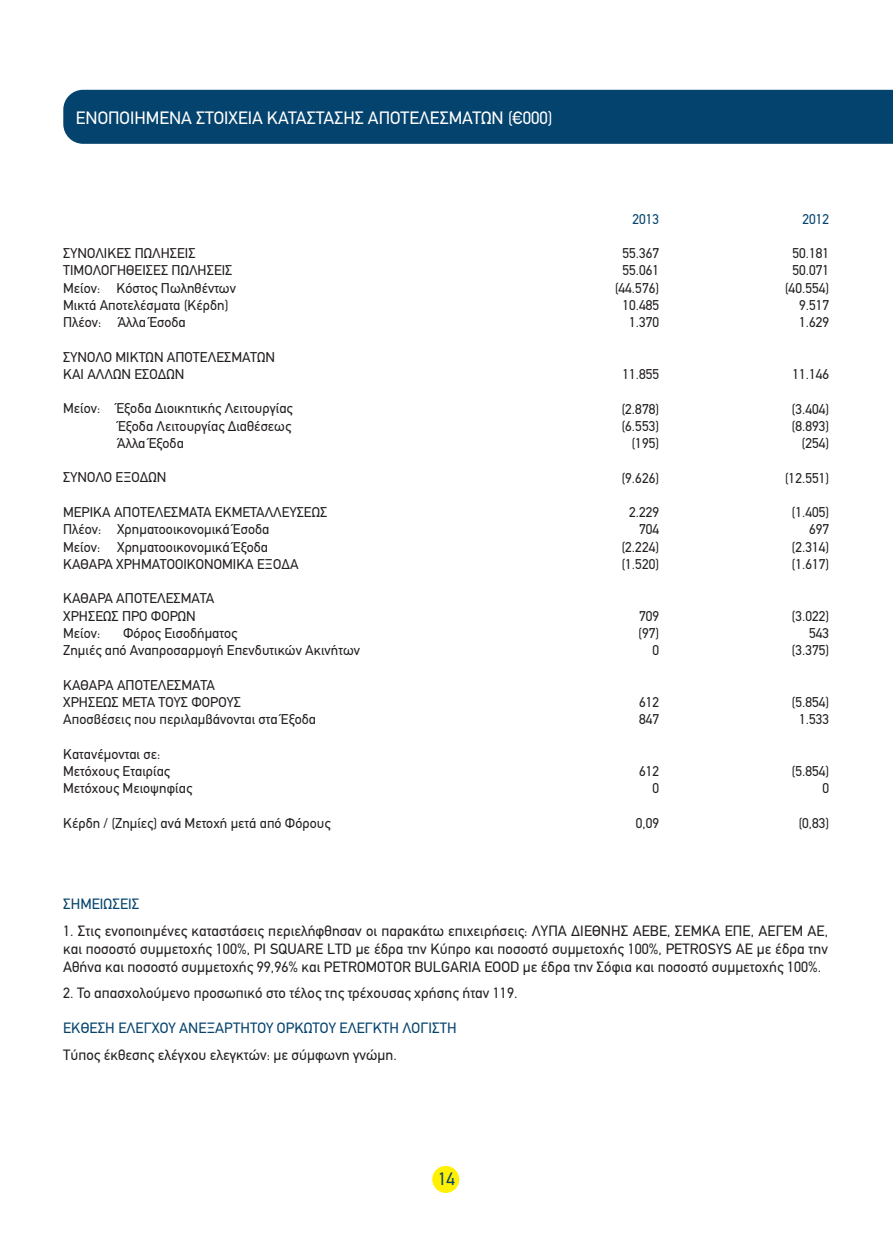
<style>
.page{position:relative;width:893px;height:1234px;background:#fff}
.page>*{position:absolute;margin:0;border:0;box-sizing:border-box;transform-origin:0 0}
.t1{font:18px "PF Din Text";color:#fff}
.t2{font:18px "PF Din Text";color:#04436d}
.t3{font:15px/18px "PF Din Text";letter-spacing:.005em;color:#231f20;text-align:justify}
.t4{font:15px "PF Din Text";letter-spacing:.005em;color:#04436d}
.t5{font:14.25px/17.2px "PF Din Text";letter-spacing:.005em;color:#231f20;text-align:right}
.t6{font:14.25px "PF Din Text";letter-spacing:.005em;color:#04436d}
</style>
<div class="page">
<div style="left:432px;top:1165px;width:27px;height:27px;background:#fff101;border-radius:50%"></div>
<div style="left:63px;top:89px;width:830px;height:55px;background:#04436d"></div>
<p class="t1" style="left:76px;top:107px;width:478px">ΕΝΟΠΟΙΗΜΕΝΑ ΣΤΟΙΧΕΙΑ ΚΑΤΑΣΤΑΣΗΣ ΑΠΟΤΕΛΕΣΜΑΤΩΝ (€000)</p>
<p class="t5" style="left:63px;top:244px;width:174px;text-align:left">ΣΥΝΟΛΙΚΕΣ ΠΩΛHΣEIΣ<br>ΤΙΜΟΛΟΓΗΘΕΙΣΕΣ ΠΩΛHΣEIΣ<br>Mείον: Kόστος Πωληθέντων<br>Mικτά Αποτελέσματα (Κέρδη)<br>Πλέον: Άλλα Έσοδα</p>
<p class="t5" style="left:63px;top:348px;width:214px;text-align:left">ΣYNOΛO ΜΙΚΤΩΝ ΑΠΟΤΕΛΕΣΜΑΤΩΝ<br>ΚΑΙ ΑΛΛΩΝ ΕΣΟΔΩΝ</p>
<p class="t5" style="left:117px;top:400px;width:177px;text-align:justify;text-indent:-54px">Mείον: Έξοδα Διοικητικής Λειτουργίας Έξοδα Λειτουργίας Διαθέσεως Άλλα Έξοδα</p>
<p class="t5" style="left:63px;top:469px;width:103px">ΣYNOΛO EΞOΔΩN</p>
<p class="t5" style="left:63px;top:503px;width:266px;text-align:left">MEPIKA AΠOTEΛEΣMATA EKMETAΛΛEYΣEΩΣ Πλέον: Xρηματοοικονομικά Έσοδα<br>Mείον: Xρηματοοικονομικά Έξοδα<br>KAΘAPA XPHMATOOIKONOMIKA EΞOΔA</p>
<p class="t5" style="left:63px;top:589px;width:153px;text-align:left">KAΘAPA ΑΠΟΤΕΛΕΣΜΑΤΑ<br>ΧΡΗΣΕΩΣ ΠPO ΦOPΩN<br>Mείον:</p>
<p class="t5" style="left:63px;top:624px;width:298px;text-align:left;text-indent:60px">Φόρος Εισοδήματος<br>Ζημιές από Αναπροσαρμογή Επενδυτικών Ακινήτων</p>
<p class="t5" style="left:63px;top:676px;width:254px;text-align:left">ΚΑΘΑΡΑ ΑΠΟΤΕΛΕΣΜΑΤΑ<br>ΧΡΗΣΕΩΣ ΜΕΤΑ TOYΣ ΦΟΡOYΣ<br>Αποσβέσεις που περιλαμβάνονται στα Έξοδα</p>
<p class="t5" style="left:63px;top:745px;width:131px;text-align:left">Κατανέμονται σε:<br>Μετόχους Εταιρίας<br>Μετόχους Μειοψηφίας</p>
<p class="t5" style="left:63px;top:814px;width:269px">Κέρδη / (Ζημίες) ανά Μετοχή μετά από Φόρους</p>
<p class="t6" style="left:632px;top:210px;width:28px">2013</p>
<p class="t5" style="left:615px;top:245px;width:46px">55.367<br>55.061 (44.576)<br>10.485<br>1.370</p>
<p class="t5" style="left:622px;top:365px;width:38px">11.855</p>
<p class="t5" style="left:621px;top:400px;width:39px">(2.878) (6.553) (195)</p>
<p class="t5" style="left:621px;top:469px;width:39px">(9.626)</p>
<p class="t5" style="left:621px;top:503px;width:39px">2.229<br>704 (2.224) (1.520)</p>
<p class="t5" style="left:638px;top:607px;width:22px">709 (97)<br>0</p>
<p class="t5" style="left:639px;top:693px;width:22px;text-align:left">612<br>847</p>
<p class="t5" style="left:639px;top:762px;width:22px">612<br>0</p>
<p class="t5" style="left:636px;top:814px;width:25px">0,09</p>
<p class="t6" style="left:802px;top:210px;width:28px">2012</p>
<p class="t5" style="left:785px;top:244px;width:46px">50.181<br>50.071 (40.554)<br>9.517<br>1.629</p>
<p class="t5" style="left:792px;top:365px;width:38px">11.146</p>
<p class="t5" style="left:791px;top:400px;width:39px">(3.404) (8.893) (254)</p>
<p class="t5" style="left:785px;top:469px;width:46px">(12.551)</p>
<p class="t5" style="left:791px;top:503px;width:39px">(1.405)<br>697 (2.314) (1.617)</p>
<p class="t5" style="left:791px;top:607px;width:39px">(3.022)<br>543 (3.375)</p>
<p class="t5" style="left:791px;top:693px;width:39px;text-align:center">(5.854)<br>1.533</p>
<p class="t5" style="left:791px;top:762px;width:39px">(5.854)<br>0</p>
<p class="t5" style="left:798px;top:814px;width:32px">(0,83)</p>
<p class="t4" style="left:63px;top:895px;width:78px">ΣΗΜΕΙΩΣΕΙΣ</p>
<p class="t3" style="left:63px;top:921px;width:766px">1. Στις ενοποιημένες καταστάσεις περιελήφθησαν οι παρακάτω επιχειρήσεις: ΛΥΠΑ ΔΙΕΘΝΗΣ ΑΕΒΕ, ΣΕΜΚΑ ΕΠΕ, ΑΕΓΕΜ ΑΕ, και ποσοστό συμμετοχής 100%, PI SQUARE LTD με έδρα την Κύπρο και ποσοστό συμμετοχής 100%, PETROSYS AE με έδρα την Αθήνα και ποσοστό συμμετοχής 99,96% και PETROMOTOR BULGARIA EOOD με έδρα την Σόφια και ποσοστό συμμετοχής 100%.</p>
<p class="t3" style="left:63px;top:983px;width:456px">2. Το απασχολούμενο προσωπικό στο τέλος της τρέχουσας χρήσης ήταν 119.</p>
<p class="t4" style="left:63px;top:1019px;width:395px">ΕΚΘΕΣΗ ΕΛΕΓΧΟΥ ΑΝΕΞΑΡΤΗΤΟΥ ΟΡΚΩΤΟΥ ΕΛΕΓΚΤΗ ΛΟΓΙΣΤΗ</p>
<p class="t3" style="left:63px;top:1045px;width:335px">Tύπος έκθεσης ελέγχου ελεγκτών: με σύμφωνη γνώμη.</p>
<p class="t2" style="left:438px;top:1167px;width:18px">14</p>
</div>
